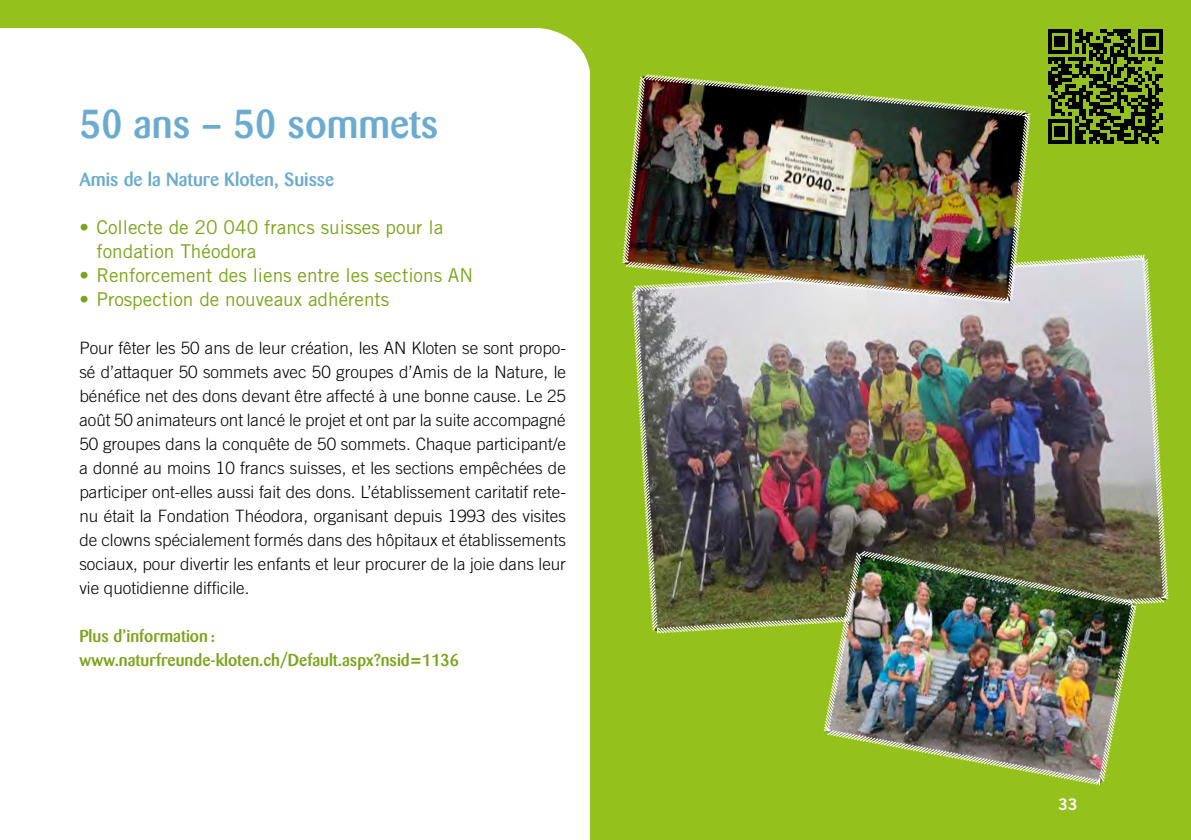
<style>
.page{position:relative;width:1191px;height:840px;background:#fff}
.page>*{position:absolute;margin:0;border:0;box-sizing:border-box;transform-origin:0 0}
.Überschrift_1{font:500 40px "Barmeno Pro";color:#6babd0}
.Fließtext_Punktelis{font:19px/24px "Trade Gothic LT Pro";color:#7ca319}
.Organisation{font:500 19px "Barmeno Pro";color:#6babd0}
.Fließtext_1__Zeile{font:300 17px/24px "Trade Gothic LT Pro";color:#000;text-align:justify}
.Infos_Links{font:500 17px "Barmeno Pro";color:#7ca319}
.t1{font:16px "Trade Gothic Bold Two";color:#fff}
</style>
<div class="page">
<div style="left:591px;top:0;width:600px;height:839px;background:#94c11c"></div>
<div style="left:0;top:0;width:1191px;height:28px;background:#94c11c"></div>
<img style="left:632px;top:254px;width:537px;height:380px">
<svg style="left:540px;top:28px;width:51px;height:56px"></svg>
<img style="left:622px;top:74px;width:409px;height:230px">
<svg style="left:1048px;top:29px;width:114px;height:115px"></svg>
<img style="left:822px;top:549px;width:315px;height:236px">
<p class="Überschrift_1" style="left:79px;top:98px;width:360px">50 ans – 50 sommets</p>
<p class="Organisation" style="left:79px;top:166px;width:256px">Amis de la Nature Kloten, Suisse</p>
<p class="Fließtext_Punktelis" style="left:96px;top:214px;width:348px;text-indent:-17px">• Collecte de 20 040 francs suisses pour la fondation Théodora</p>
<p class="Fließtext_Punktelis" style="left:79px;top:262px;width:395px">• Renforcement des liens entre les sections AN</p>
<p class="Fließtext_Punktelis" style="left:79px;top:286px;width:311px">• Prospection de nouveaux adhérents</p>
<p class="Fließtext_1__Zeile" style="left:79px;top:335px;width:488px">Pour fêter les 50 ans de leur création, les AN Kloten se sont propo&shy;sé d’attaquer 50 sommets avec 50 groupes d’Amis de la Nature, le bénéfice net des dons devant être affecté à une bonne cause. Le 25 août 50 animateurs ont lancé le projet et ont par la suite accompagné 50 groupes dans la conquête de 50 sommets. Chaque participant/e a donné au moins 10 francs suisses, et les sections empêchées de participer ont-elles aussi fait des dons. L’établissement caritatif rete&shy;nu était la Fondation Théodora, organisant depuis 1993 des visites de clowns spécialement formés dans des hôpitaux et établissements sociaux, pour divertir les enfants et leur procurer de la joie dans leur vie quotidienne difficile.</p>
<p class="Infos_Links" style="left:79px;top:624px;width:137px">Plus d’information:</p>
<p class="Infos_Links" style="left:79px;top:648px;width:381px">www.naturfreunde-kloten.ch/Default.aspx?nsid=1136</p>
<p class="t1" style="left:1058px;top:794px;width:21px">33</p>
</div>
